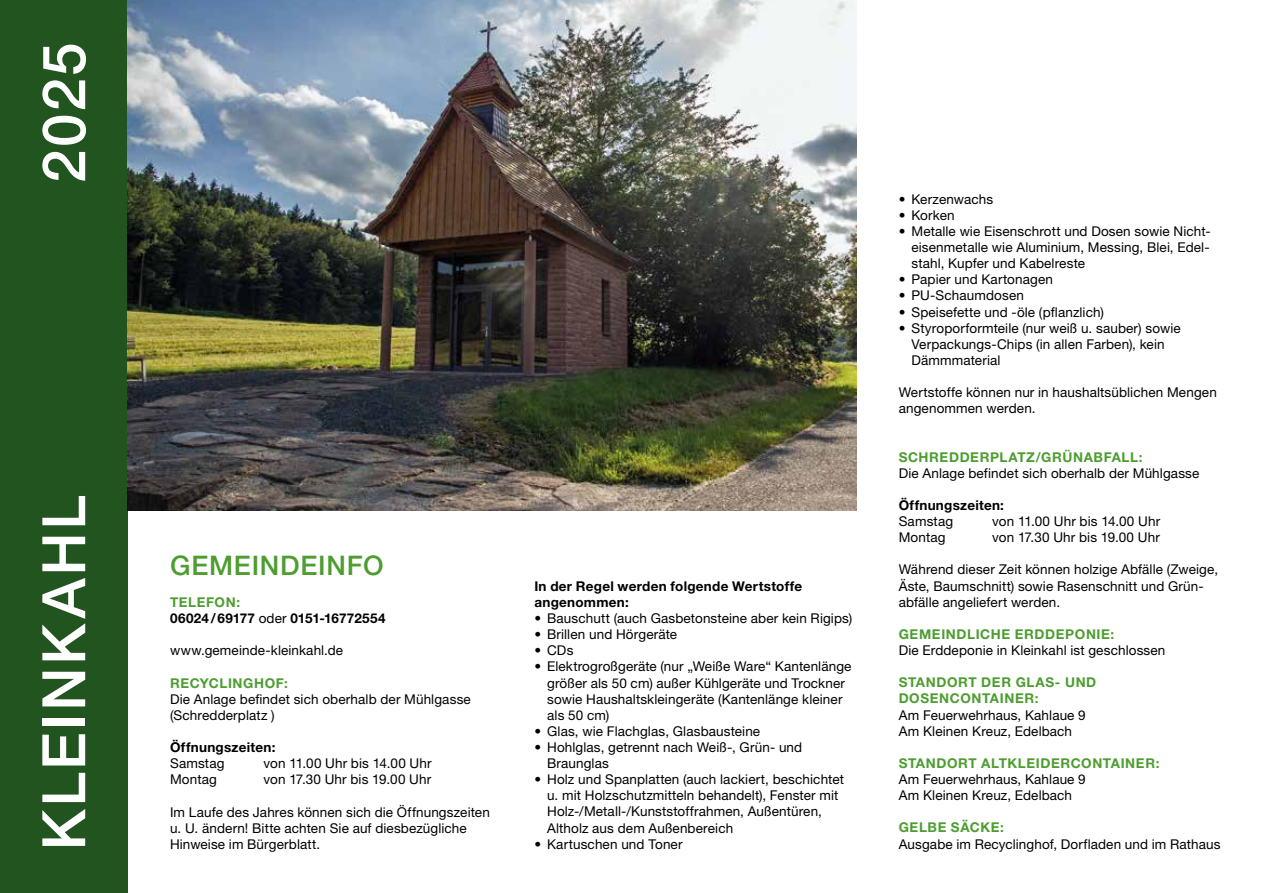
<style>
.page{position:relative;width:1263px;height:893px;background:#fff}
.page>*{position:absolute;margin:0;border:0;box-sizing:border-box;transform-origin:0 0}
.t1{font:500 60px "Helvetica Neue LT Pro";letter-spacing:.04em;color:#fff}
.t2{font:500 27px "Helvetica Neue LT Pro";letter-spacing:.03em;color:#4d9d30}
.t3{font:13.5px/16px "Helvetica Neue LT Pro";letter-spacing:.01em;color:#000}
.t4{font:700 13.5px/16px "Helvetica Neue LT Pro";letter-spacing:.045em;color:#4d9d30}
.t5{font:700 13.5px/16px "Helvetica Neue LT Pro";letter-spacing:.02em;color:#000}
.s1{color:#4d9d30}
.s2{font-weight:400}
.s3{font-weight:500}
</style>
<div class="page">
<div style="left:0;top:0;width:128px;height:893px;background:#21541e"></div>
<img style="left:128px;top:0;width:728px;height:510px">
<h1 class="t1" style="left:28px;top:183px;width:142px;rotate:-90deg">2025</h1>
<h1 class="t1" style="left:28px;top:850px;width:357px;rotate:-90deg">KLEINKAHL</h1>
<h2 class="t2" style="left:170px;top:549px;width:215px">GEMEINDEINFO</h2>
<p class="t5" style="left:170px;top:594px;width:217px"><span class="s1">TELEFON:<br></span>06024/69177 <span class="s2">oder</span> 0151-16772554</p>
<p class="t3" style="left:170px;top:642px;width:175px">www.gemeinde-kleinkahl.de</p>
<p class="t4" style="left:170px;top:674px;width:119px">RECYCLINGHOF:</p>
<p class="t3" style="left:170px;top:690px;width:302px">Die Anlage befindet sich oberhalb der Mühlgasse (Schredderplatz )</p>
<p class="t5" style="left:170px;top:739px;width:107px">Öffnungszeiten:</p>
<p class="t3" style="left:170px;top:755px;width:56px">Samstag</p>
<p class="t3" style="left:264px;top:755px;width:169px">von 11.00 Uhr bis 14.00 Uhr</p>
<p class="t3" style="left:170px;top:771px;width:48px">Montag</p>
<p class="t3" style="left:264px;top:771px;width:169px">von 17.30 Uhr bis 19.00 Uhr</p>
<p class="t3" style="left:170px;top:803px;width:321px">Im Laufe des Jahres können sich die Öffnungszeiten u. U. ändern! Bitte achten Sie auf diesbezügliche<br>Hinweise im Bürgerblatt.</p>
<p class="t5" style="left:534px;top:578px;width:269px">In der Regel werden folgende Wertstoffe angenommen:</p>
<p class="t3" style="left:534px;top:610px;width:319px"><span class="s3">•</span> Bauschutt (auch Gasbetonsteine aber kein Rigips)</p>
<p class="t3" style="left:534px;top:626px;width:144px"><span class="s3">•</span> Brillen und Hörgeräte</p>
<p class="t3" style="left:534px;top:642px;width:41px"><span class="s3">•</span> CDs</p>
<p class="t3" style="left:547px;top:658px;width:306px;text-indent:-13px"><span class="s3">•</span> Elektrogroßgeräte (nur „Weiße Ware“ Kantenlänge größer als 50 cm) außer Kühlgeräte und Trockner sowie Haushaltskleingeräte (Kantenlänge kleiner als 50 cm)</p>
<p class="t3" style="left:534px;top:723px;width:227px"><span class="s3">•</span> Glas, wie Flachglas, Glasbausteine</p>
<p class="t3" style="left:547px;top:739px;width:257px;text-indent:-13px"><span class="s3">•</span> Hohlglas, getrennt nach Weiß-, Grün- und<br>Braunglas</p>
<p class="t3" style="left:547px;top:771px;width:298px;text-indent:-13px"><span class="s3">•</span> Holz und Spanplatten (auch lackiert, beschichtet u. mit Holzschutzmitteln behandelt), Fenster mit Holz-/Metall-/Kunststoffrahmen, Außentüren, Altholz aus dem Außenbereich</p>
<p class="t3" style="left:534px;top:835px;width:150px"><span class="s3">•</span> Kartuschen und Toner</p>
<p class="t3" style="left:899px;top:190px;width:96px"><span class="s3">•</span> Kerzenwachs</p>
<p class="t3" style="left:899px;top:207px;width:57px"><span class="s3">•</span> Korken</p>
<p class="t3" style="left:911px;top:223px;width:301px;text-align:justify;text-indent:-13px"><span class="s3">•</span> Metalle wie Eisenschrott und Dosen sowie Nicht&shy;eisenmetalle wie Aluminium, Messing, Blei, Edel&shy;stahl, Kupfer und Kabelreste</p>
<p class="t3" style="left:899px;top:271px;width:156px"><span class="s3">•</span> Papier und Kartonagen</p>
<p class="t3" style="left:899px;top:287px;width:127px"><span class="s3">•</span> PU-Schaumdosen</p>
<p class="t3" style="left:899px;top:303px;width:207px"><span class="s3">•</span> Speisefette und -öle (pflanzlich)</p>
<p class="t3" style="left:911px;top:319px;width:271px;text-indent:-13px"><span class="s3">•</span> Styroporformteile (nur weiß u. sauber) sowie<br>Verpackungs-Chips (in allen Farben), kein<br>Dämmmaterial</p>
<p class="t3" style="left:899px;top:384px;width:320px">Wertstoffe können nur in haushaltsüblichen Mengen angenommen werden.</p>
<p class="t4" style="left:899px;top:448px;width:245px">SCHREDDERPLATZ/GRÜNABFALL:</p>
<p class="t3" style="left:899px;top:465px;width:302px">Die Anlage befindet sich oberhalb der Mühlgasse</p>
<p class="t5" style="left:899px;top:497px;width:107px">Öffnungszeiten:</p>
<p class="t3" style="left:899px;top:513px;width:56px">Samstag</p>
<p class="t3" style="left:992px;top:513px;width:169px">von 11.00 Uhr bis 14.00 Uhr</p>
<p class="t3" style="left:899px;top:529px;width:48px">Montag</p>
<p class="t3" style="left:992px;top:529px;width:169px">von 17.30 Uhr bis 19.00 Uhr</p>
<p class="t3" style="left:899px;top:561px;width:321px">Während dieser Zeit können holzige Abfälle (Zweige,<br>Äste, Baumschnitt) sowie Rasenschnitt und Grün&shy;abfälle angeliefert werden.</p>
<p class="t4" style="left:899px;top:626px;width:217px">GEMEINDLICHE ERDDEPONIE:</p>
<p class="t3" style="left:899px;top:642px;width:268px">Die Erddeponie in Kleinkahl ist geschlossen</p>
<p class="t4" style="left:899px;top:674px;width:199px">STANDORT DER GLAS- UND<br>DOSENCONTAINER:</p>
<p class="t3" style="left:899px;top:706px;width:189px">Am Feuerwehrhaus, Kahlaue 9<br>Am Kleinen Kreuz, Edelbach</p>
<p class="t4" style="left:899px;top:755px;width:262px">STANDORT ALTKLEIDERCONTAINER:</p>
<p class="t3" style="left:899px;top:771px;width:189px">Am Feuerwehrhaus, Kahlaue 9<br>Am Kleinen Kreuz, Edelbach</p>
<p class="t4" style="left:899px;top:819px;width:107px">GELBE SÄCKE:</p>
<p class="t3" style="left:899px;top:835px;width:323px">Ausgabe im Recyclinghof, Dorfladen und im Rathaus</p>
</div>
